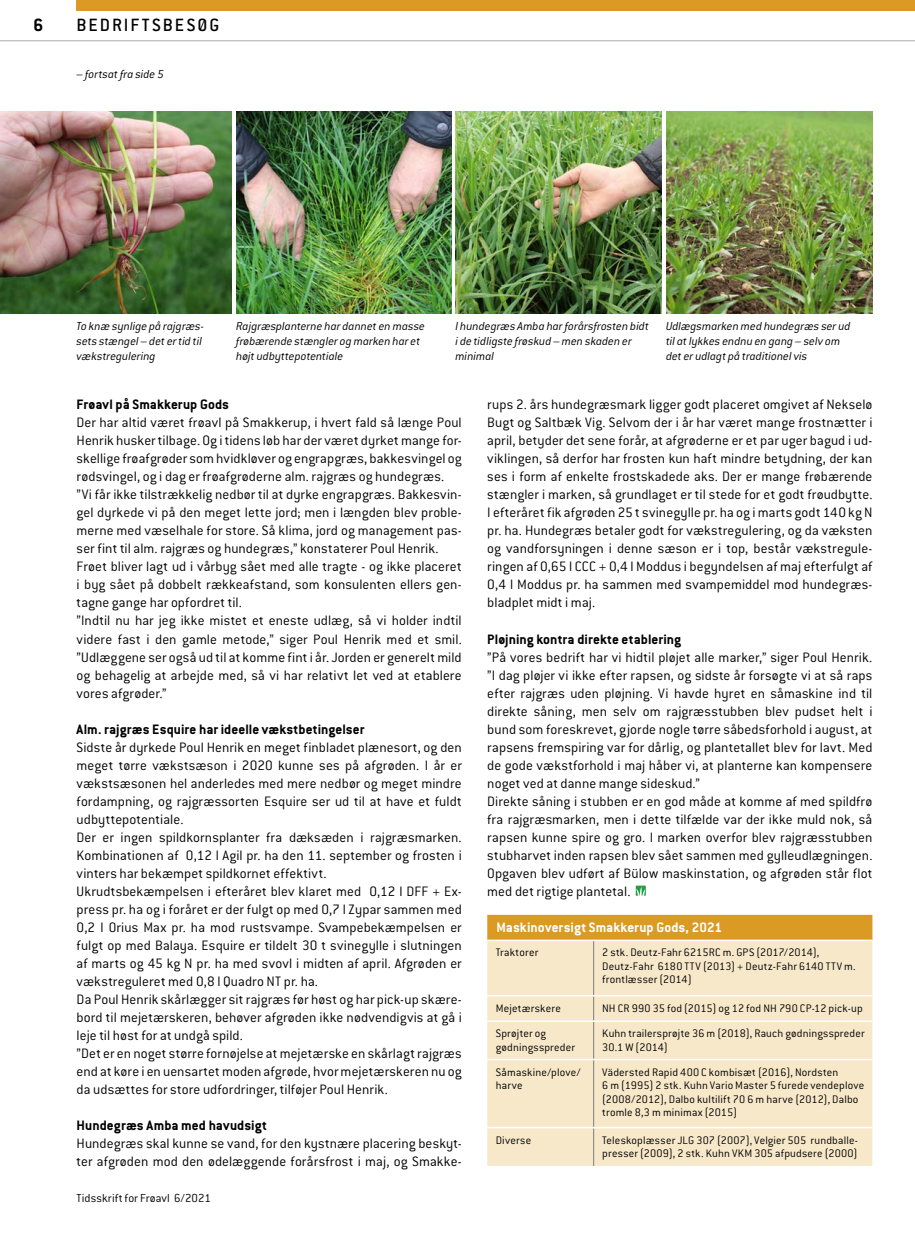
<style>
.page{position:relative;width:915px;height:1234px;background:#fff}
.page>*{position:absolute;margin:0;border:0;box-sizing:border-box;transform-origin:0 0}
.t1{font:500 19.5px "Conduit ITC";letter-spacing:.1em;color:#000}
.t2{font:700 19.5px "Conduit ITC";color:#000}
.t3{font:300 15px/18px "Conduit ITC";letter-spacing:.005em;color:#000}
.t4{font:700 15px "Conduit ITC";letter-spacing:.005em;color:#000}
.t5{font:700 15px "Conduit ITC";letter-spacing:.005em;color:#fff}
.t6{font:italic 300 12.75px/15px "Conduit ITC";color:#000}
.t7{font:300 12.75px "Conduit ITC";letter-spacing:.005em;color:#000}
.t8{font:300 12px/13.5px "Conduit ITC";letter-spacing:.015em;color:#000}
</style>
<div class="page">
<svg style="left:635px;top:885px;width:10px;height:10px"></svg>
<div style="left:487px;top:914px;width:385px;height:25px;background:#da9a23"></div>
<div style="left:487px;top:940px;width:385px;height:225px;background:#f7e8ca"></div>
<hr style="left:593px;top:940px;width:1px;height:54px;background:#7c7c7c">
<svg style="left:593px;top:996px;width:1px;height:24px"></svg>
<hr style="left:593px;top:1021px;width:1px;height:37px;background:#7c7c7c">
<hr style="left:593px;top:1059px;width:1px;height:67px;background:#7c7c7c">
<hr style="left:593px;top:1128px;width:1px;height:37px;background:#7c7c7c">
<hr style="left:487px;top:994px;width:106px;height:2px;background:#fff">
<hr style="left:593px;top:994px;width:279px;height:2px;background:#fff">
<hr style="left:487px;top:1020px;width:106px;height:1px;background:#fff">
<hr style="left:593px;top:1020px;width:279px;height:1px;background:#fff">
<hr style="left:487px;top:1058px;width:106px;height:1px;background:#fff">
<hr style="left:593px;top:1058px;width:279px;height:1px;background:#fff">
<hr style="left:487px;top:1126px;width:106px;height:2px;background:#fff">
<hr style="left:593px;top:1126px;width:279px;height:2px;background:#fff">
<img style="left:0;top:111px;width:232px;height:202px">
<img style="left:236px;top:111px;width:215px;height:202px">
<img style="left:455px;top:111px;width:206px;height:202px">
<img style="left:666px;top:111px;width:206px;height:202px">
<div style="left:77px;top:0;width:837px;height:11px;background:#da9a23"></div>
<hr style="left:0;top:40px;width:914px;height:1px;background:#aaa">
<h1 class="t2" style="left:33px;top:14px;width:11px">6</h1>
<h1 class="t1" style="left:77px;top:14px;width:144px">BEDRIFTSBESØG</h1>
<p class="t6" style="left:77px;top:67px;width:89px">– fortsat fra side 5</p>
<p class="t6" style="left:77px;top:318px;width:129px">To knæ synlige på rajgræs&shy;sets stængel – det er tid til vækstregulering</p>
<p class="t6" style="left:236px;top:318px;width:190px">Rajgræsplanterne har dannet en masse frøbærende stængler og marken har et højt udbyttepotentiale</p>
<p class="t6" style="left:455px;top:318px;width:195px">I hundegræs Amba har forårsfrosten bidt i de tidligste frøskud – men skaden er minimal</p>
<p class="t6" style="left:665px;top:318px;width:186px">Udlægsmarken med hundegræs ser ud til at lykkes endnu en gang – selv om det er udlagt på traditionel vis</p>
<p class="t4" style="left:77px;top:396px;width:154px">Frøavl på Smakkerup Gods</p>
<p class="t3" style="left:77px;top:413px;width:386px">Der har altid været frøavl på Smakkerup, i hvert fald så længe Poul Henrik husker tilbage. Og i tidens løb har der været dyrket mange for&shy;skellige frøafgrøder som hvidkløver og engrapgræs, bakkesvingel og rødsvingel, og i dag er frøafgrøderne alm. rajgræs og hundegræs. ”Vi får ikke tilstrækkelig nedbør til at dyrke engrapgræs. Bakkesvin&shy;gel dyrkede vi på den meget lette jord; men i længden blev proble&shy;merne med væselhale for store. Så klima, jord og management pas&shy;ser fint til alm. rajgræs og hundegræs,” konstaterer Poul Henrik.<br>Frøet bliver lagt ud i vårbyg sået med alle tragte - og ikke placeret i byg sået på dobbelt rækkeafstand, som konsulenten ellers gen&shy;tagne gange har opfordret til.<br>”Indtil nu har jeg ikke mistet et eneste udlæg, så vi holder indtil videre fast i den gamle metode,” siger Poul Henrik med et smil. ”Udlæggene ser også ud til at komme fint i år. Jorden er generelt mild og behagelig at arbejde med, så vi har relativt let ved at etablere vores afgrøder.”</p>
<p class="t4" style="left:77px;top:720px;width:289px">Alm. rajgræs Esquire har ideelle vækstbetingelser</p>
<p class="t3" style="left:77px;top:737px;width:386px">Sidste år dyrkede Poul Henrik en meget finbladet plænesort, og den meget tørre vækstsæson i 2020 kunne ses på afgrøden. I år er vækstsæsonen hel anderledes med mere nedbør og meget mindre fordampning, og rajgræssorten Esquire ser ud til at have et fuldt udbyttepotentiale.<br>Der er ingen spildkornsplanter fra dæksæden i rajgræsmarken.<br>Kombinationen af 0,12 l Agil pr. ha den 11. september og frosten i vinters har bekæmpet spildkornet effektivt.<br>Ukrudtsbekæmpelsen i efteråret blev klaret med 0,12 l DFF + Ex&shy;press pr. ha og i foråret er der fulgt op med 0,7 l Zypar sammen med 0,2 l Orius Max pr. ha mod rustsvampe. Svampebekæmpelsen er fulgt op med Balaya. Esquire er tildelt 30 t svinegylle i slutningen af marts og 45 kg N pr. ha med svovl i midten af april. Afgrøden er vækstreguleret med 0,8 l Quadro NT pr. ha.<br>Da Poul Henrik skårlægger sit rajgræs før høst og har pick-up skære&shy;bord til mejetærskeren, behøver afgrøden ikke nødvendigvis at gå i leje til høst for at undgå spild.<br>”Det er en noget større fornøjelse at mejetærske en skårlagt rajgræs end at køre i en uensartet moden afgrøde, hvor mejetærskeren nu og da udsættes for store udfordringer, tilføjer Poul Henrik.</p>
<p class="t4" style="left:77px;top:1116px;width:192px">Hundegræs Amba med havudsigt</p>
<p class="t3" style="left:77px;top:1133px;width:386px">Hundegræs skal kunne se vand, for den kystnære placering beskyt&shy;ter afgrøden mod den ødelæggende forårsfrost i maj, og Smakke-</p>
<p class="t7" style="left:77px;top:1190px;width:136px">Tidsskrift for Frøavl 6/2021</p>
<p class="t3" style="left:487px;top:395px;width:386px;text-align:justify">rups 2. års hundegræsmark ligger godt placeret omgivet af Nekselø Bugt og Saltbæk Vig. Selvom der i år har været mange frostnætter i april, betyder det sene forår, at afgrøderne er et par uger bagud i ud&shy;viklingen, så derfor har frosten kun haft mindre betydning, der kan ses i form af enkelte frostskadede aks. Der er mange frøbærende stængler i marken, så grundlaget er til stede for et godt frøudbytte.<br>I efteråret fik afgrøden 25 t svinegylle pr. ha og i marts godt 140 kg N pr. ha. Hundegræs betaler godt for vækstregulering, og da væksten og vandforsyningen i denne sæson er i top, består vækstregule&shy;ringen af 0,65 l CCC + 0,4 l Moddus i begyndelsen af maj efterfulgt af 0,4 l Moddus pr. ha sammen med svampemiddel mod hundegræs&shy;bladplet midt i maj.</p>
<p class="t4" style="left:487px;top:630px;width:195px">Pløjning kontra direkte etablering</p>
<p class="t3" style="left:487px;top:647px;width:386px">”På vores bedrift har vi hidtil pløjet alle marker,” siger Poul Henrik. ”I dag pløjer vi ikke efter rapsen, og sidste år forsøgte vi at så raps efter rajgræs uden pløjning. Vi havde hyret en såmaskine ind til direkte såning, men selv om rajgræsstubben blev pudset helt i bund som foreskrevet, gjorde nogle tørre såbedsforhold i august, at rapsens fremspiring var for dårlig, og plantetallet blev for lavt. Med de gode vækstforhold i maj håber vi, at planterne kan kompensere noget ved at danne mange sideskud.”<br>Direkte såning i stubben er en god måde at komme af med spildfrø fra rajgræsmarken, men i dette tilfælde var der ikke muld nok, så rapsen kunne spire og gro. I marken overfor blev rajgræsstubben stubharvet inden rapsen blev sået sammen med gylleudlægningen.<br>Opgaven blev udført af Bülow maskinstation, og afgrøden står flot med det rigtige plantetal.</p>
<p class="t5" style="left:496px;top:918px;width:227px">Maskinoversigt Smakkerup Gods, 2021</p>
<p class="t8" style="left:495px;top:945px;width:44px">Traktorer</p>
<p class="t8" style="left:602px;top:945px;width:255px">2 stk. Deutz-Fahr 6215RC m. GPS (2017/2014),<br>Deutz-Fahr 6180 TTV (2013) + Deutz-Fahr 6140 TTV m. frontlæsser (2014)</p>
<p class="t8" style="left:495px;top:1001px;width:67px">Mejetærskere</p>
<p class="t8" style="left:602px;top:1001px;width:262px">NH CR 990 35 fod (2015) og 12 fod NH 790 CP-12 pick-up</p>
<p class="t8" style="left:495px;top:1026px;width:81px">Sprøjter og gødningsspreder</p>
<p class="t8" style="left:602px;top:1026px;width:264px">Kuhn trailersprøjte 36 m (2018), Rauch gødningsspreder<br>30.1 W (2014)</p>
<p class="t8" style="left:495px;top:1064px;width:86px">Såmaskine/plove/ harve</p>
<p class="t8" style="left:602px;top:1064px;width:263px">Vädersted Rapid 400 C kombisæt (2016), Nordsten<br>6 m (1995) 2 stk. Kuhn Vario Master 5 furede vendeplove (2008/2012), Dalbo kultilift 70 6 m harve (2012), Dalbo tromle 8,3 m minimax (2015)</p>
<p class="t8" style="left:495px;top:1132px;width:37px">Diverse</p>
<p class="t8" style="left:602px;top:1132px;width:257px">Teleskoplæsser JLG 307 (2007), Velgier 505 rundballe&shy;presser (2009), 2 stk. Kuhn VKM 305 afpudsere (2000)</p>
</div>
